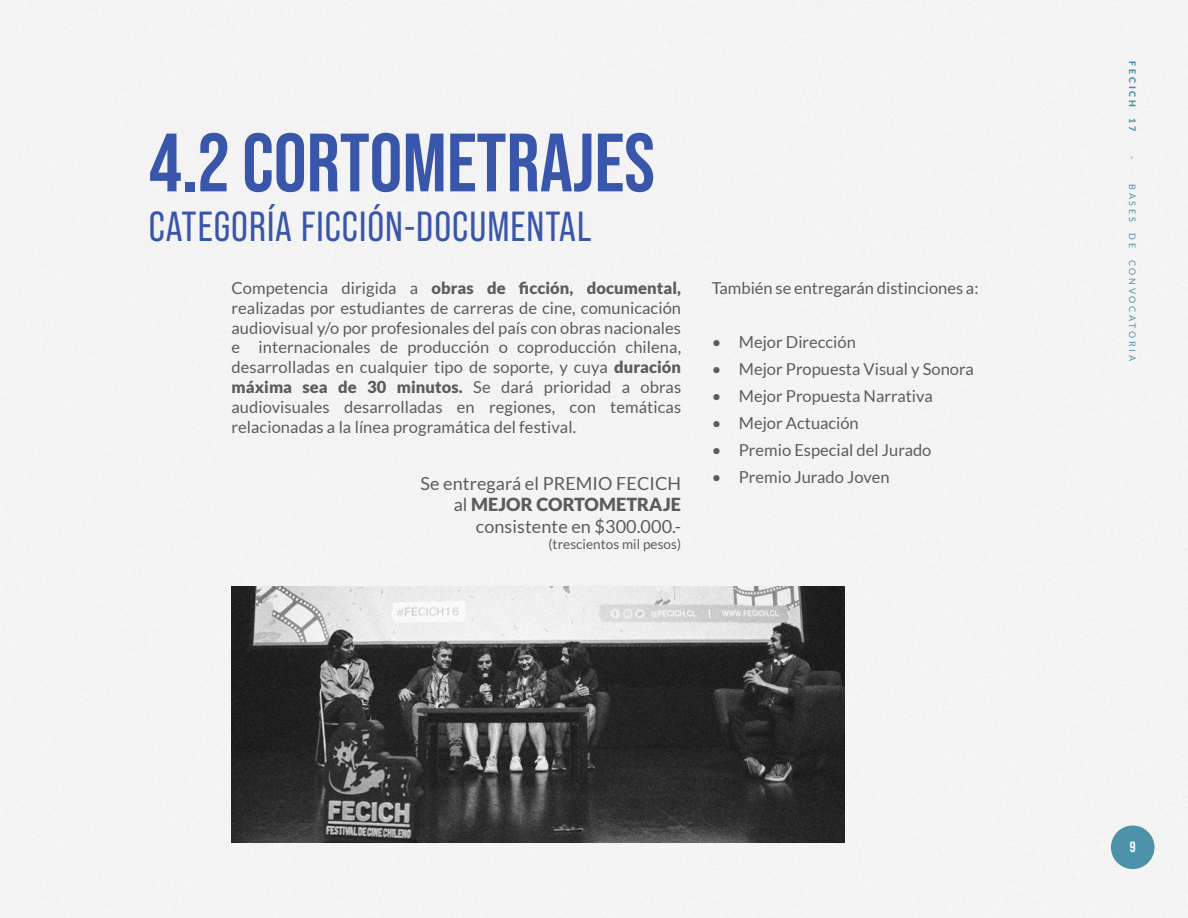
<style>
.page{position:relative;width:1188px;height:918px;background:#f4f4f4}
.page>*{position:absolute;margin:0;border:0;box-sizing:border-box;transform-origin:0 0}
.t1{font:700 82.5px "Bebas Neue Pro";color:#3956ab}
.t2{font:42px "Bebas Neue Pro";letter-spacing:.025em;color:#3956ab}
.t3{font:18px/21.6px "Lato";letter-spacing:.005em;color:#5c5c5b;text-align:right}
.t4{font:16.5px/19.8px "Lato";color:#5c5c5b;text-align:justify}
.t5{font:700 15px "Bebas Neue Pro";color:#fff}
.t6{font:13.5px "Lato";letter-spacing:.005em;color:#5c5c5b}
.t7{font:9px "Lato";letter-spacing:.3em;color:#4e92a9}
.t8{font:900 9px "Lato";letter-spacing:.3em;color:#4e92a9}
.s1{font-weight:900}
</style>
<div class="page">
<div style="left:1111px;top:826px;width:44px;height:43px;background:#4e92a9;border-radius:50%"></div>
<img style="left:231px;top:587px;width:614px;height:255px">
<h1 class="t1" style="left:149px;top:116px;width:507px">4.2 CORTOMETRAJES</h1>
<h2 class="t2" style="left:149px;top:202px;width:444px">CATEGORÍA FICCIÓN-DOCUMENTAL</h2>
<p class="t4" style="left:231px;top:278px;width:451px">Competencia dirigida a <span class="s1">obras de ficción, documental, </span>realizadas por estudiantes de carreras de cine, comunicación audiovisual y/o por profesionales del país con obras nacionales e internacionales de producción o coproducción chilena, desarrolladas en cualquier tipo de soporte, y cuya <span class="s1">duración máxima sea de 30 minutos.</span> Se dará prioridad a obras audiovisuales desarrolladas en regiones, con temáticas relacionadas a la línea programática del festival.</p>
<p class="t3" style="left:421px;top:472px;width:262px">Se entregará el PREMIO FECICH al <span class="s1">MEJOR CORTOMETRAJE </span>consistente en $300.000.-</p>
<p class="t6" style="left:548px;top:537px;width:134px">(trescientos mil pesos)</p>
<p class="t4" style="left:712px;top:278px;width:268px">También se entregarán distinciones a:</p>
<p class="t4" style="left:712px;top:332px;width:145px">• Mejor Dirección</p>
<p class="t4" style="left:712px;top:359px;width:263px">• Mejor Propuesta Visual y Sonora</p>
<p class="t4" style="left:712px;top:386px;width:223px">• Mejor Propuesta Narrativa</p>
<p class="t4" style="left:712px;top:413px;width:148px">• Mejor Actuación</p>
<p class="t4" style="left:712px;top:440px;width:221px">• Premio Especial del Jurado</p>
<p class="t4" style="left:712px;top:467px;width:179px">• Premio Jurado Joven</p>
<p class="t8" style="left:1138px;top:61px;width:47px;rotate:90deg">FECICH</p>
<p class="t8" style="left:1138px;top:118px;width:15px;rotate:90deg">1 7</p>
<p class="t7" style="left:1137px;top:156px;width:5px;rotate:90deg">-</p>
<p class="t7" style="left:1137px;top:184px;width:39px;rotate:90deg">BASES</p>
<p class="t7" style="left:1137px;top:233px;width:16px;rotate:90deg">D E</p>
<p class="t7" style="left:1137px;top:260px;width:103px;rotate:90deg">CONVOCATORIA</p>
<p class="t5" style="left:1130px;top:838px;width:7px">9</p>
</div>
